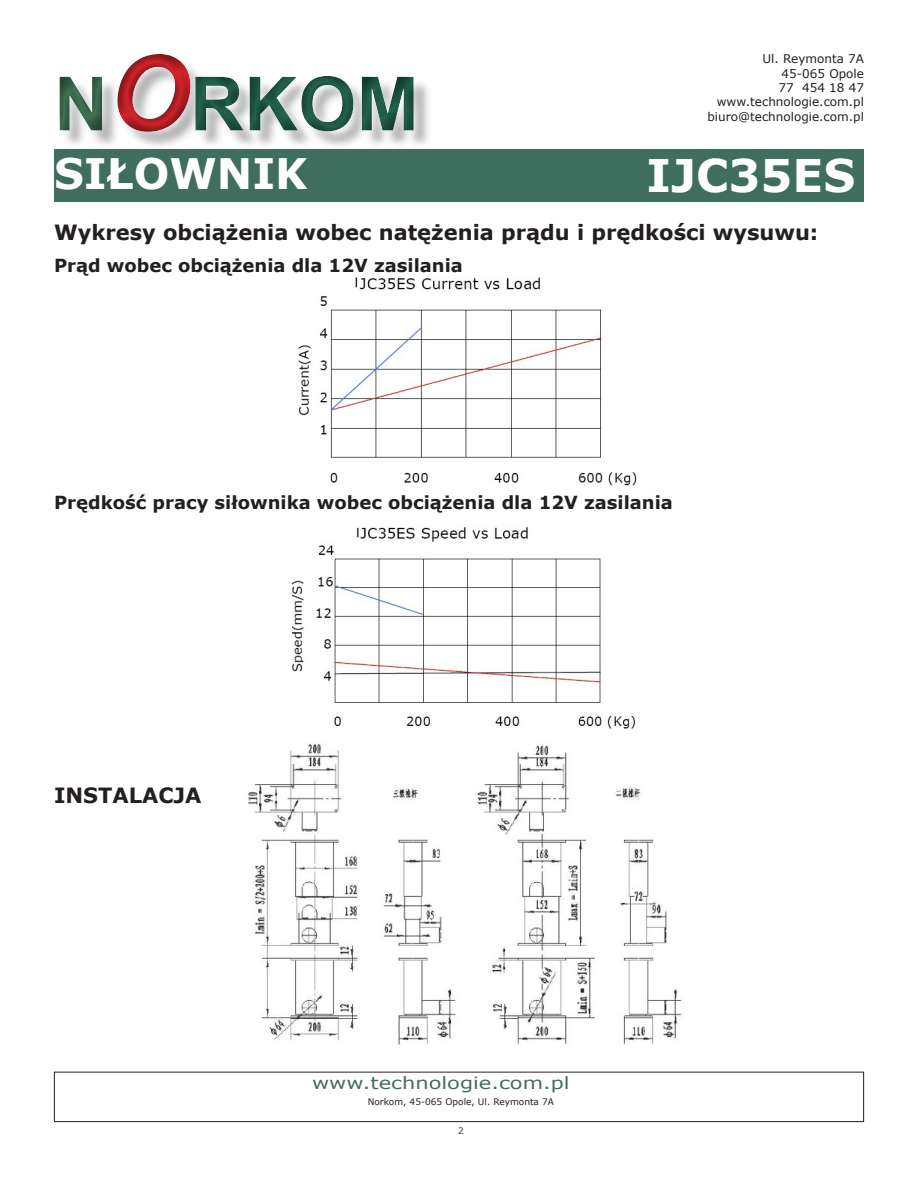
<style>
.page{position:relative;width:918px;height:1188px;background:#fff}
.page>*{position:absolute;margin:0;border:0;box-sizing:border-box;transform-origin:0 0}
.t1{font:700 75px "Arial";color:#22624e}
.t2{font:700 45px "Verdana";color:#fff}
.t3{font:700 42px "Verdana";color:#fff}
.t4{font:700 21px "Verdana";color:#231f20}
.t5{font:700 18px "Verdana";color:#231f20}
.t6{font:16.8px "Verdana";color:#406e5e;scale:1.25 1}
.t7{font:12px "Verdana";color:#231f20}
.t8{font:9px "Verdana";color:#231f20}
.t9{font:9px "Verdana";color:#3e3e3f}
.s1{color:#407255}
.s2{font-style:italic;font-size:105px;color:#d1232a}
</style>
<div class="page">
<div style="left:6px;top:25px;width:563px;height:145px;background:#231f20;opacity:.5"></div>
<div style="left:54px;top:149px;width:810px;height:53px;background:#406e5e"></div>
<div style="left:54px;top:1072px;width:810px;height:50px;border:1px solid #231f20"></div>
<img style="left:298px;top:278px;width:339px;height:208px">
<img style="left:292px;top:527px;width:344px;height:202px">
<img style="left:248px;top:743px;width:434px;height:302px">
<h1 class="t1" style="left:54px;top:55px;width:366px"><span class="s1">N</span><span class="s2">O</span>RKOM</h1>
<p class="t7" style="left:763px;top:51px;width:103px">Ul. Reymonta 7A</p>
<p class="t7" style="left:782px;top:66px;width:84px">45-065 Opole</p>
<p class="t7" style="left:778px;top:80px;width:87px">77 454 18 47</p>
<p class="t7" style="left:717px;top:94px;width:149px">www.technologie.com.pl</p>
<p class="t7" style="left:707px;top:109px;width:158px">biuro@technologie.com.pl</p>
<p class="t3" style="left:54px;top:146px;width:255px">SIŁOWNIK</p>
<p class="t2" style="left:647px;top:146px;width:210px">IJC35ES</p>
<p class="t4" style="left:54px;top:219px;width:766px">Wykresy obciążenia wobec natężenia prądu i prędkości wysuwu:</p>
<p class="t5" style="left:54px;top:254px;width:410px">Prąd wobec obciążenia dla 12V zasilania</p>
<p class="t5" style="left:54px;top:491px;width:620px">Prędkość pracy siłownika wobec obciążenia dla 12V zasilania</p>
<p class="t4" style="left:54px;top:781px;width:149px">INSTALACJA</p>
<p class="t6" style="left:312px;top:1072px;width:208px">www.technologie.com.pl</p>
<p class="t8" style="left:368px;top:1095px;width:188px">Norkom, 45-065 Opole, Ul. Reymonta 7A</p>
<p class="t9" style="left:458px;top:1125px;width:7px">2</p>
</div>
